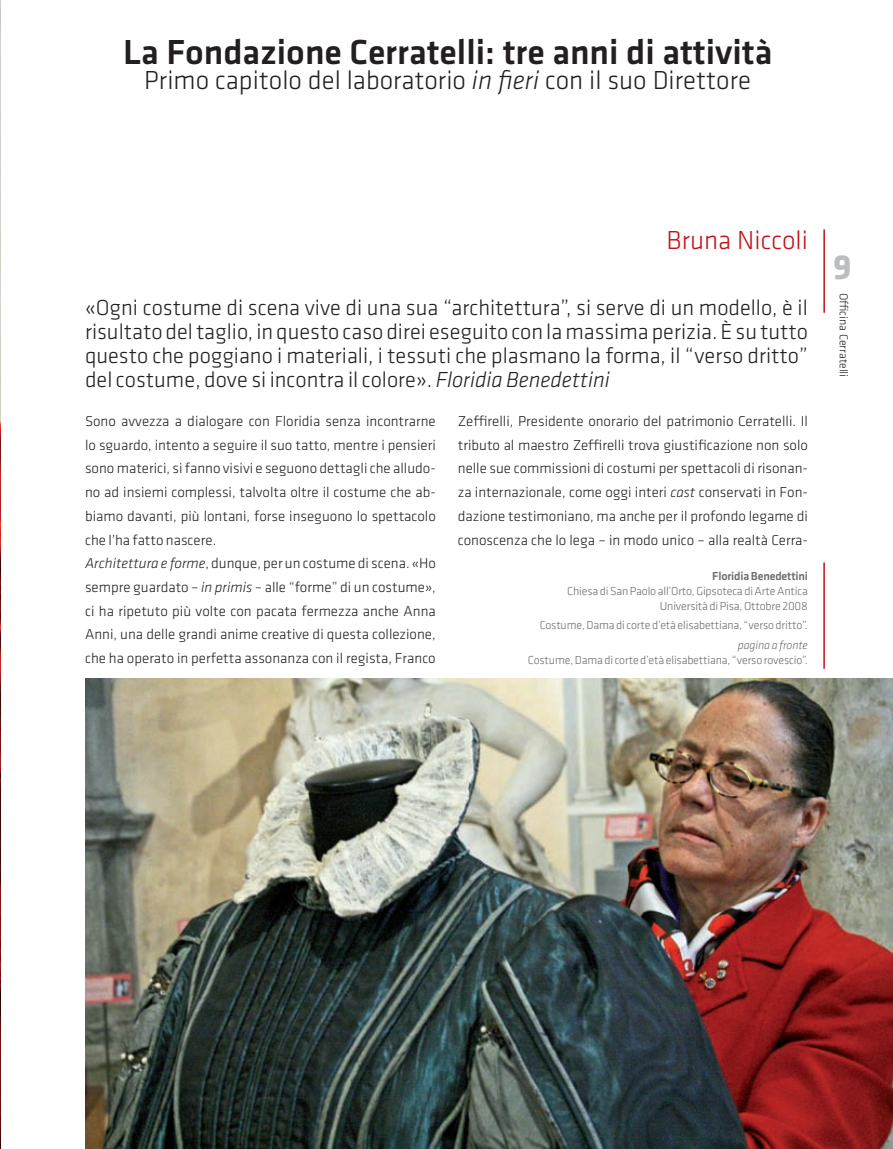
<style>
.page{position:relative;width:893px;height:1149px;background:#fff}
.page>*{position:absolute;margin:0;border:0;box-sizing:border-box;transform-origin:0 0}
.t1{font:500 36px "Klavika";color:#231f20}
.t2{font:700 36px "Klavika";color:#bcbdc0}
.t3{font:300 27px "Klavika";color:#231f20}
.t4{font:300 27px "Klavika";color:#c4121a}
.t5{font:300 22.5px/24px "Klavika";color:#231f20;text-align:justify}
.t6{font:300 14.85px/23.7px "Klavika";color:#231f20}
.t7{font:300 12px/15px "Klavika";letter-spacing:-.015em;color:#6c6d70;text-align:right}
.t8{font:500 12px "Klavika";letter-spacing:-.01em;color:#6c6d70}
.t9{font:300 12px "Klavika";color:#231f20}
.t10{font:italic 300 12px "Klavika";letter-spacing:-.015em;color:#6c6d70}
.s1{font-style:italic}
</style>
<div class="page">
<hr style="left:823px;top:229px;width:2px;height:84px;background:#c4121a">
<hr style="left:823px;top:562px;width:2px;height:106px;background:#c4121a">
<img style="left:0;top:0;width:1px;height:1148px">
<img style="left:85px;top:678px;width:808px;height:470px">
<h1 class="t1" style="left:123px;top:33px;width:651px">La Fondazione Cerratelli: tre anni di attività</h1>
<h2 class="t3" style="left:144px;top:65px;width:608px">Primo capitolo del laboratorio <span class="s1">in fieri</span> con il suo Direttore</h2>
<h2 class="t4" style="left:667px;top:225px;width:143px">Bruna Niccoli</h2>
<p class="t5" style="left:85px;top:295px;width:724px">«Ogni costume di scena vive di una sua “architettura”, si serve di un modello, è il risultato del taglio, in questo caso direi eseguito con la massima perizia. È su tutto questo che poggiano i materiali, i tessuti che plasmano la forma, il “verso dritto” del costume, dove si incontra il colore». <span class="s1">Floridia Benedettini</span></p>
<p class="t6" style="left:85px;top:409px;width:352px">Sono avvezza a dialogare con Floridia senza incontrarne lo sguardo, intento a seguire il suo tatto, mentre i pensieri sono materici, si fanno visivi e seguono dettagli che alludo&shy;no ad insiemi complessi, talvolta oltre il costume che ab&shy;biamo davanti, più lontani, forse inseguono lo spettacolo che l’ha fatto nascere.<br><span class="s1">Architettura e forme</span>, dunque, per un costume di scena. «Ho sempre guardato – <span class="s1">in primis</span> – alle “forme” di un costume», ci ha ripetuto più volte con pacata fermezza anche Anna Anni, una delle grandi anime creative di questa collezione, che ha operato in perfetta assonanza con il regista, Franco</p>
<p class="t6" style="left:458px;top:409px;width:352px;text-align:justify">Zeffirelli, Presidente onorario del patrimonio Cerratelli. Il tributo al maestro Zeffirelli trova giustificazione non solo nelle sue commissioni di costumi per spettacoli di risonan&shy;za internazionale, come oggi interi <span class="s1">cast</span> conservati in Fon&shy;dazione testimoniano, ma anche per il profondo legame di conoscenza che lo lega – in modo unico – alla realtà Cerra-</p>
<p class="t8" style="left:712px;top:569px;width:97px">Floridia Benedettini</p>
<p class="t7" style="left:567px;top:583px;width:242px">Chiesa di San Paolo all’Orto, Gipsoteca di Arte Antica<br>Università di Pisa, Ottobre 2008</p>
<p class="t7" style="left:540px;top:617px;width:270px">Costume, Dama di corte d’età elisabettiana, “verso dritto”.</p>
<p class="t10" style="left:738px;top:637px;width:72px">pagina a fronte</p>
<p class="t7" style="left:528px;top:652px;width:281px">Costume, Dama di corte d’età elisabettiana, “verso rovescio”.</p>
<h1 class="t2" style="left:833px;top:247px;width:20px">9</h1>
<p class="t9" style="left:850px;top:292px;width:86px;rotate:90deg">Officina Cerratelli</p>
</div>
